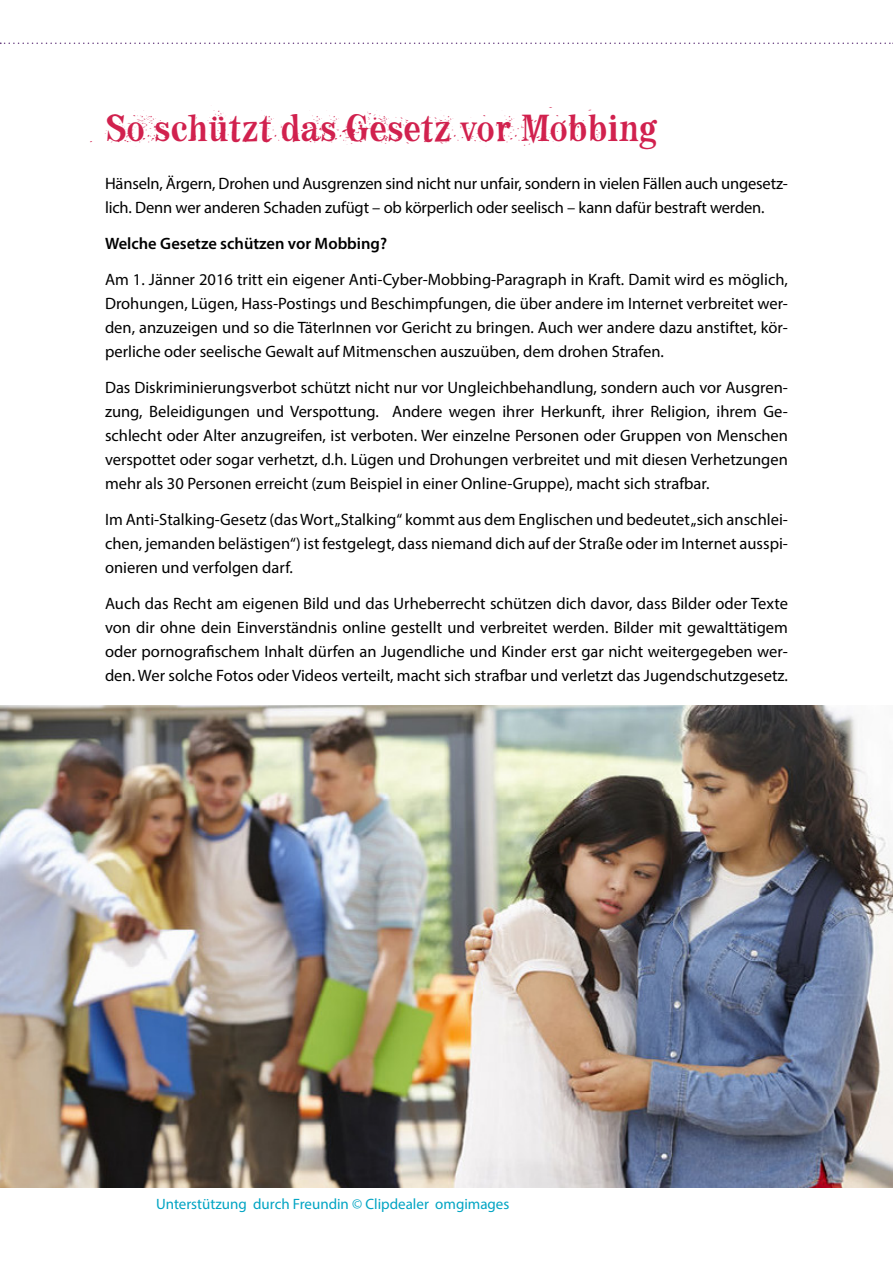
<style>
.page{position:relative;width:893px;height:1263px;background:#fff}
.page>*{position:absolute;margin:0;border:0;box-sizing:border-box;transform-origin:0 0}
._01_Titel{font:37.5px "F2 F Mad Zine LT Std Dirt";color:#d1214e}
._03_MainText{font:16.5px/24px "Myriad Pro";letter-spacing:-.005em;color:#000;text-align:justify}
._03_MainText-2{font:600 16.5px "Myriad Pro";color:#000}
._04_Marginaltext{font:15px "Myriad Pro";color:#00a4c3}
</style>
<div class="page">
<svg style="left:0;top:43px;width:893px;height:1px"></svg>
<img style="left:0;top:705px;width:893px;height:483px">
<h1 class="_01_Titel" style="left:105px;top:102px;width:554px">Soschützt dasGesetz vor Mobbing</h1>
<p class="_03_MainText" style="left:105px;top:171px;width:684px">Hänseln, Ärgern, Drohen und Ausgrenzen sind nicht nur unfair, sondern in vielen Fällen auch ungesetz&shy;lich. Denn wer anderen Schaden zufügt – ob körperlich oder seelisch – kann dafür bestraft werden.</p>
<p class="_03_MainText-2" style="left:105px;top:233px;width:284px">Welche Gesetze schützen vor Mobbing?</p>
<p class="_03_MainText" style="left:105px;top:267px;width:684px">Am 1. Jänner 2016 tritt ein eigener Anti-Cyber-Mobbing-Paragraph in Kraft. Damit wird es möglich, Drohungen, Lügen, Hass-Postings und Beschimpfungen, die über andere im Internet verbreitet wer&shy;den, anzuzeigen und so die TäterInnen vor Gericht zu bringen. Auch wer andere dazu anstiftet, kör&shy;perliche oder seelische Gewalt auf Mitmenschen auszuüben, dem drohen Strafen.</p>
<p class="_03_MainText" style="left:105px;top:375px;width:684px">Das Diskriminierungsverbot schützt nicht nur vor Ungleichbehandlung, sondern auch vor Ausgren&shy;zung, Beleidigungen und Verspottung. Andere wegen ihrer Herkunft, ihrer Religion, ihrem Ge&shy;schlecht oder Alter anzugreifen, ist verboten. Wer einzelne Personen oder Gruppen von Menschen verspottet oder sogar verhetzt, d.h. Lügen und Drohungen verbreitet und mit diesen Verhetzungen mehr als 30 Personen erreicht (zum Beispiel in einer Online-Gruppe), macht sich strafbar.</p>
<p class="_03_MainText" style="left:105px;top:507px;width:684px">Im Anti-Stalking-Gesetz (das Wort „Stalking“ kommt aus dem Englischen und bedeutet „sich anschlei&shy;chen, jemanden belästigen“) ist festgelegt, dass niemand dich auf der Straße oder im Internet ausspi&shy;onieren und verfolgen darf.</p>
<p class="_03_MainText" style="left:105px;top:591px;width:684px">Auch das Recht am eigenen Bild und das Urheberrecht schützen dich davor, dass Bilder oder Texte von dir ohne dein Einverständnis online gestellt und verbreitet werden. Bilder mit gewalttätigem oder pornografischem Inhalt dürfen an Jugendliche und Kinder erst gar nicht weitergegeben wer&shy;den. Wer solche Fotos oder Videos verteilt, macht sich strafbar und verletzt das Jugendschutzgesetz.</p>
<p class="_04_Marginaltext" style="left:156px;top:1195px;width:355px">Unterstützung durch Freundin © Clipdealer omgimages</p>
</div>
